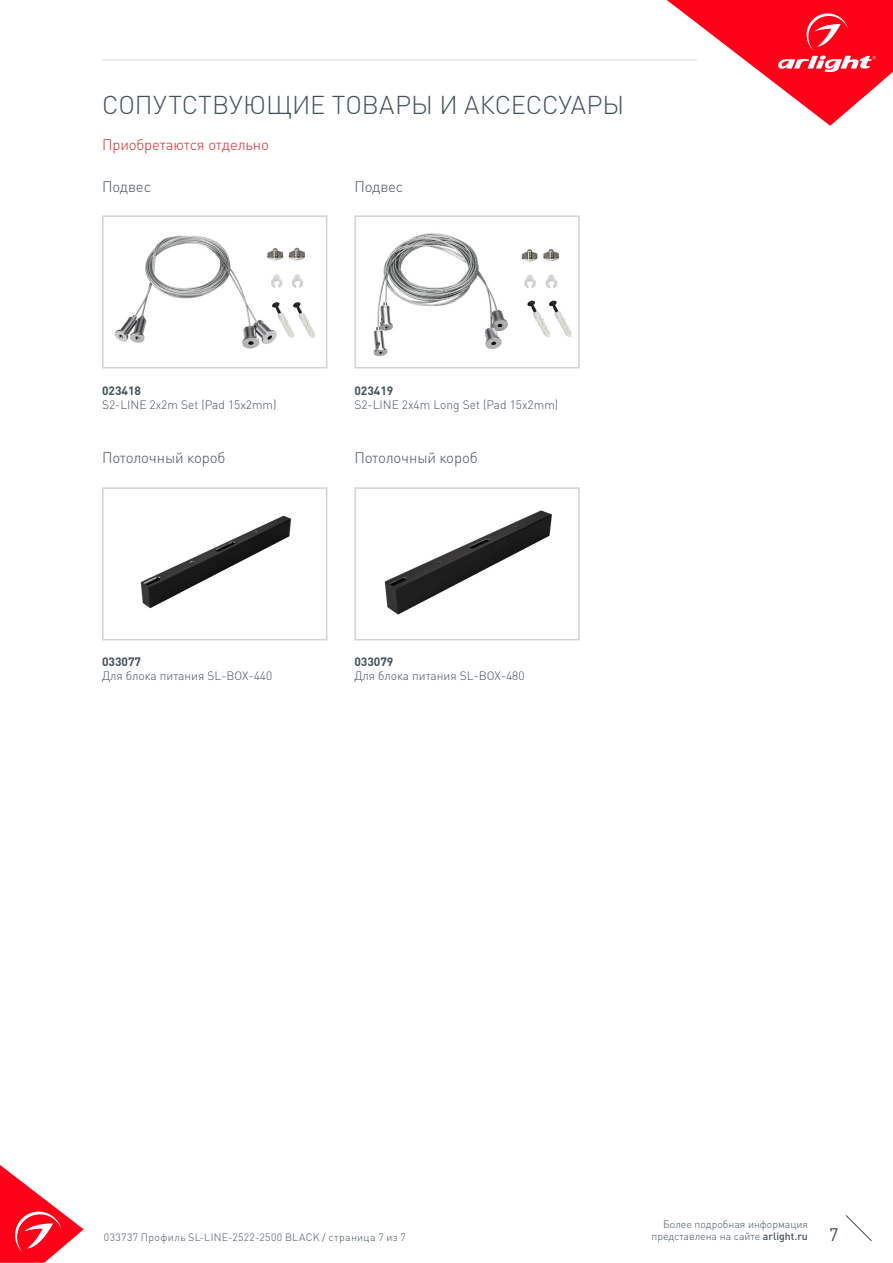
<style>
.page{position:relative;width:893px;height:1263px;background:#fff}
.page>*{position:absolute;margin:0;border:0;box-sizing:border-box;transform-origin:0 0}
.t1{font:300 25.5px "DIN Pro";color:#425159}
.t2{font:18px "DIN Pro";color:#425159}
.t3{font:300 15px "DIN Pro";letter-spacing:-.01em;color:#425159}
.t4{font:300 15px "DIN Pro";letter-spacing:-.01em;color:#d5262a}
.t5{font:300 12px "DIN Pro";color:#425159}
.t6{font:700 12px "DIN Pro";color:#425159}
.t7{font:300 10.5px "DIN Pro";color:#425159}
.t8{font:300 10.5px "DIN Pro";letter-spacing:.035em;color:#425159}
.s1{font-weight:500}
</style>
<div class="page">
<svg style="left:0;top:1165px;width:84px;height:98px"></svg>
<svg style="left:845px;top:1215px;width:27px;height:26px"></svg>
<svg style="left:667px;top:0;width:226px;height:126px"></svg>
<hr style="left:102px;top:60px;width:595px;height:1px;background:#dcdddf">
<img style="left:114px;top:235px;width:201px;height:114px">
<div style="left:102px;top:215px;width:225px;height:153px;border:2px solid #d1d2d4"></div>
<img style="left:373px;top:233px;width:199px;height:123px">
<div style="left:354px;top:215px;width:226px;height:153px;border:2px solid #d1d2d4"></div>
<img style="left:140px;top:515px;width:152px;height:94px">
<div style="left:102px;top:487px;width:225px;height:153px;border:2px solid #d1d2d4"></div>
<img style="left:384px;top:510px;width:168px;height:105px">
<div style="left:354px;top:487px;width:226px;height:153px;border:2px solid #d1d2d4"></div>
<p class="t1" style="left:102px;top:87px;width:524px">СОПУТСТВУЮЩИЕ ТОВАРЫ И АКСЕССУАРЫ</p>
<p class="t4" style="left:102px;top:134px;width:168px">Приобретаются отдельно</p>
<p class="t3" style="left:102px;top:177px;width:51px">Подвес</p>
<p class="t3" style="left:354px;top:177px;width:51px">Подвес</p>
<p class="t6" style="left:102px;top:382px;width:41px">023418</p>
<p class="t5" style="left:102px;top:397px;width:176px">S2-LINE 2x2m Set (Pad 15x2mm)</p>
<p class="t6" style="left:354px;top:382px;width:41px">023419</p>
<p class="t5" style="left:354px;top:397px;width:205px">S2-LINE 2x4m Long Set (Pad 15x2mm)</p>
<p class="t3" style="left:102px;top:448px;width:125px">Потолочный короб</p>
<p class="t3" style="left:354px;top:448px;width:125px">Потолочный короб</p>
<p class="t6" style="left:102px;top:653px;width:41px">033077</p>
<p class="t5" style="left:102px;top:668px;width:172px">Для блока питания SL-BOX-440</p>
<p class="t6" style="left:354px;top:653px;width:41px">033079</p>
<p class="t5" style="left:354px;top:668px;width:172px">Для блока питания SL-BOX-480</p>
<p class="t7" style="left:663px;top:1216px;width:146px">Более подробная информация</p>
<p class="t7" style="left:651px;top:1229px;width:158px">представлена на сайте <span class="s1">arlight.ru</span></p>
<p class="t8" style="left:104px;top:1230px;width:304px">033737 Профиль SL-LINE-2522-2500 BLACK / страница 7 из 7</p>
<h2 class="t2" style="left:829px;top:1222px;width:11px">7</h2>
</div>
